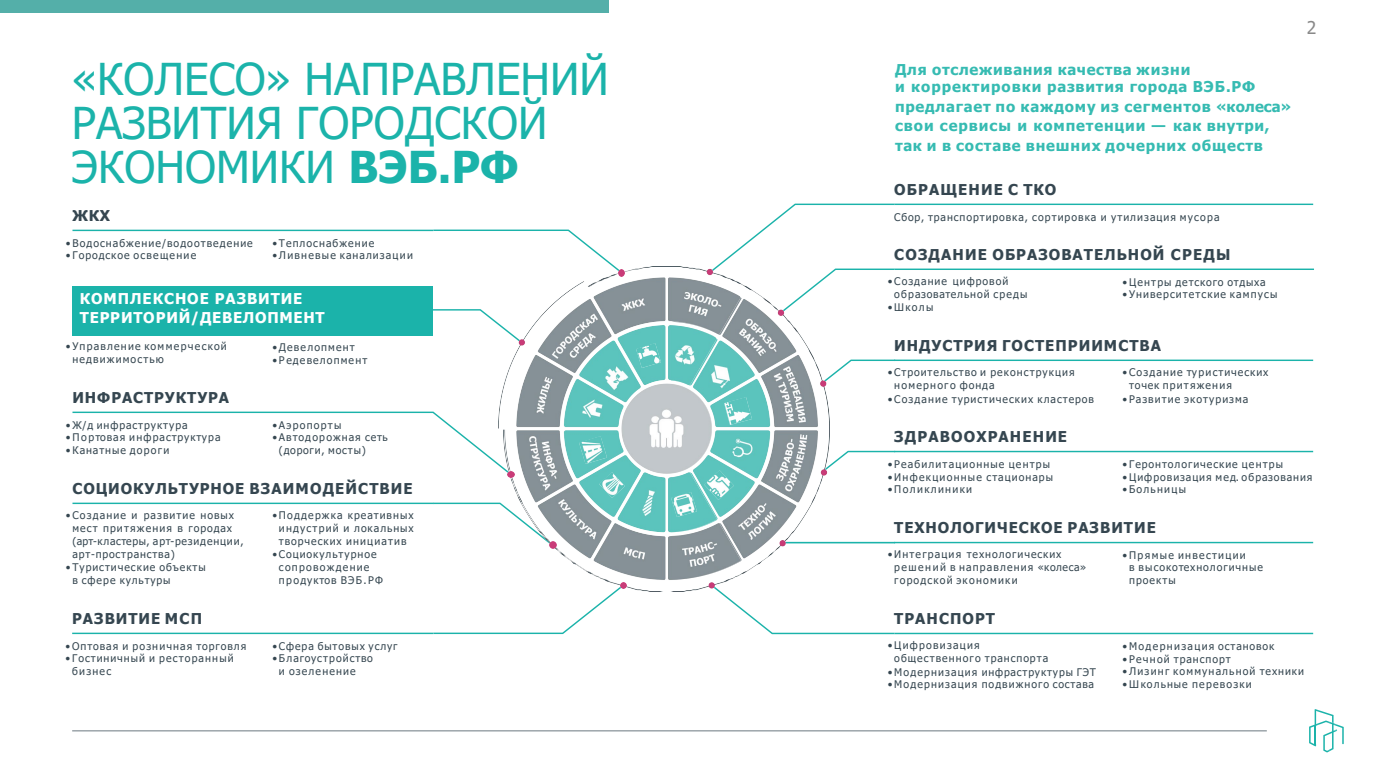
<style>
.page{position:relative;width:1386px;height:780px;background:#fff}
.page>*{position:absolute;margin:0;border:0;box-sizing:border-box;transform-origin:0 0}
.t1{font:43.75px/43.8px "Tahoma";color:#1bb3aa}
.t2{font:17.5px "Tahoma";color:#898989}
.t3{font:700 14.88px "Tahoma";letter-spacing:.07em;color:#354650}
.t4{font:700 14.88px/19.4px "Tahoma";letter-spacing:.055em;color:#36bbb2}
.t5{font:700 14.88px/19.4px "Tahoma";letter-spacing:.06em;color:#fff}
.t6{font:10.5px/13px "Tahoma";letter-spacing:.1em;color:#354650}
.t7{font:10.5px "Tahoma";letter-spacing:.125em;color:#354650}
.t8{font:10.5px "Tahoma";letter-spacing:.12em;color:#354650}
.t9{font:10.5px "Tahoma";letter-spacing:.08em;color:#354650}
.s1{font-weight:700}
</style>
<div class="page">
<svg style="left:1309px;top:709px;width:34px;height:43px"></svg>
<hr style="left:72px;top:729px;width:1194px;height:2px;background:#99a2a7">
<svg style="left:416px;top:309px;width:82px;height:27px"></svg>
<hr style="left:894px;top:541px;width:418px;height:2px;background:#1bb3aa">
<div style="left:72px;top:286px;width:361px;height:48px;background:#1bb3aa"></div>
<hr style="left:72px;top:333px;width:361px;height:2px;background:#1bb3aa">
<hr style="left:894px;top:203px;width:418px;height:2px;background:#1bb3aa">
<hr style="left:72px;top:502px;width:361px;height:2px;background:#1bb3aa">
<hr style="left:72px;top:411px;width:361px;height:2px;background:#1bb3aa">
<hr style="left:72px;top:229px;width:361px;height:2px;background:#1bb3aa">
<hr style="left:894px;top:450px;width:418px;height:2px;background:#1bb3aa">
<hr style="left:894px;top:632px;width:418px;height:2px;background:#1bb3aa">
<hr style="left:894px;top:268px;width:419px;height:2px;background:#1bb3aa">
<hr style="left:894px;top:359px;width:418px;height:2px;background:#1bb3aa">
<hr style="left:72px;top:632px;width:361px;height:1px;background:#1bb3aa">
<svg style="left:717px;top:203px;width:179px;height:176px"></svg>
<svg style="left:671px;top:450px;width:225px;height:184px"></svg>
<img style="left:504px;top:266px;width:325px;height:325px">
<img style="left:671px;top:492px;width:25px;height:24px">
<img style="left:724px;top:397px;width:27px;height:27px">
<img style="left:704px;top:470px;width:29px;height:29px">
<svg style="left:432px;top:229px;width:193px;height:47px"></svg>
<svg style="left:431px;top:410px;width:83px;height:67px"></svg>
<svg style="left:431px;top:501px;width:125px;height:47px"></svg>
<svg style="left:432px;top:582px;width:195px;height:52px"></svg>
<div style="left:0;top:0;width:608px;height:12px;background:#54afa9"></div>
<h2 class="t2" style="left:1306px;top:16px;width:11px">2</h2>
<h2 class="t1" style="left:72px;top:60px;width:538px">«КОЛЕСО» НАПРАВЛЕНИЙ<br>РАЗВИТИЯ ГОРОДСКОЙ<br>ЭКОНОМИКИ <span class="s1">ВЭБ.РФ</span></h2>
<p class="t4" style="left:895px;top:60px;width:297px">Для отслеживания качества жизни</p>
<p class="t4" style="left:895px;top:78px;width:398px">и корректировки развития города ВЭБ.РФ предлагает по каждому из сегментов «колеса» свои сервисы и компетенции — как внутри, так и в составе внешних дочерних обществ</p>
<p class="t3" style="left:894px;top:179px;width:163px">ОБРАЩЕНИЕ С ТКО</p>
<p class="t6" style="left:894px;top:211px;width:327px">Сбор, транспортировка, сортировка и утилизация мусора</p>
<p class="t3" style="left:72px;top:205px;width:39px">ЖКХ</p>
<p class="t6" style="left:66px;top:237px;width:188px">•Водоснабжение/водоотведение</p>
<p class="t6" style="left:66px;top:250px;width:132px">•Городское освещение</p>
<p class="t6" style="left:272px;top:237px;width:103px">•Теплоснабжение</p>
<p class="t6" style="left:272px;top:250px;width:142px">•Ливневые канализации</p>
<p class="t3" style="left:894px;top:244px;width:338px">СОЗДАНИЕ ОБРАЗОВАТЕЛЬНОЙ СРЕДЫ</p>
<p class="t6" style="left:894px;top:275px;width:134px;text-indent:-7px">•Создание цифровой образовательной среды</p>
<p class="t6" style="left:887px;top:301px;width:47px">•Школы</p>
<p class="t9" style="left:1122px;top:275px;width:144px">•Центры детского отдыха</p>
<p class="t6" style="left:1122px;top:288px;width:156px">•Университетские кампусы</p>
<p class="t3" style="left:894px;top:335px;width:268px">ИНДУСТРИЯ ГОСТЕПРИИМСТВА</p>
<p class="t6" style="left:894px;top:366px;width:182px;text-indent:-7px">•Строительство и реконструкция номерного фонда</p>
<p class="t6" style="left:887px;top:392px;width:208px">•Создание туристических кластеров</p>
<p class="t5" style="left:80px;top:289px;width:246px">КОМПЛЕКСНОЕ РАЗВИТИЕ<br>ТЕРРИТОРИЙ/ДЕВЕЛОПМЕНТ</p>
<p class="t6" style="left:72px;top:340px;width:156px;text-indent:-7px">•Управление коммерческой недвижимостью</p>
<p class="t3" style="left:72px;top:387px;width:158px">ИНФРАСТРУКТУРА</p>
<p class="t6" style="left:66px;top:419px;width:123px">•Ж/д инфраструктура</p>
<p class="t6" style="left:66px;top:431px;width:156px">•Портовая инфраструктура</p>
<p class="t6" style="left:66px;top:444px;width:105px">•Канатные дороги</p>
<p class="t6" style="left:272px;top:341px;width:84px">•Девелопмент</p>
<p class="t6" style="left:272px;top:354px;width:96px">•Редевелопмент</p>
<p class="t6" style="left:1128px;top:366px;width:141px;text-indent:-7px">•Создание туристических точек притяжения</p>
<p class="t6" style="left:1122px;top:392px;width:127px">•Развитие экотуризма</p>
<p class="t6" style="left:272px;top:419px;width:70px">•Аэропорты</p>
<p class="t6" style="left:279px;top:431px;width:110px;text-indent:-7px">•Автодорожная сеть (дороги, мосты)</p>
<p class="t3" style="left:894px;top:426px;width:174px">ЗДРАВООХРАНЕНИЕ</p>
<p class="t6" style="left:887px;top:458px;width:164px">•Реабилитационные центры</p>
<p class="t6" style="left:887px;top:470px;width:167px">•Инфекционные стационары</p>
<p class="t7" style="left:887px;top:482px;width:86px">•Поликлиники</p>
<p class="t6" style="left:1122px;top:458px;width:162px">•Геронтологические центры</p>
<p class="t6" style="left:1122px;top:470px;width:191px">•Цифровизация мед. образования</p>
<p class="t8" style="left:1122px;top:482px;width:65px">•Больницы</p>
<p class="t3" style="left:72px;top:478px;width:342px">СОЦИОКУЛЬТУРНОЕ ВЗАИМОДЕЙСТВИЕ</p>
<p class="t6" style="left:72px;top:509px;width:173px;text-indent:-7px">•Создание и развитие новых мест притяжения в городах (арт-кластеры, арт-резиденции, арт-пространства)</p>
<p class="t6" style="left:72px;top:560px;width:135px;text-indent:-7px">•Туристические объекты в сфере культуры</p>
<p class="t6" style="left:279px;top:509px;width:136px;text-align:justify;text-indent:-7px">•Поддержка креативных индустрий и локальных творческих инициатив</p>
<p class="t6" style="left:279px;top:547px;width:106px;text-indent:-7px">•Социокультурное сопровождение продуктов ВЭБ.РФ</p>
<p class="t8" style="left:1122px;top:548px;width:125px">•Прямые инвестиции</p>
<p class="t3" style="left:894px;top:517px;width:263px">ТЕХНОЛОГИЧЕСКОЕ РАЗВИТИЕ</p>
<p class="t6" style="left:894px;top:548px;width:193px;text-indent:-7px">•Интеграция технологических решений в направления «колеса» городской экономики</p>
<p class="t6" style="left:1128px;top:561px;width:135px">в высокотехнологичные проекты</p>
<p class="t3" style="left:72px;top:607px;width:131px">РАЗВИТИЕ МСП</p>
<p class="t6" style="left:66px;top:639px;width:182px">•Оптовая и розничная торговля</p>
<p class="t6" style="left:72px;top:651px;width:163px;text-indent:-7px">•Гостиничный и ресторанный бизнес</p>
<p class="t6" style="left:272px;top:639px;width:127px">•Сфера бытовых услуг</p>
<p class="t6" style="left:279px;top:651px;width:96px;text-indent:-7px">•Благоустройство и озеленение</p>
<p class="t3" style="left:894px;top:608px;width:102px">ТРАНСПОРТ</p>
<p class="t6" style="left:894px;top:639px;width:155px;text-indent:-7px">•Цифровизация общественного транспорта</p>
<p class="t6" style="left:887px;top:665px;width:210px">•Модернизация инфраструктуры ГЭТ</p>
<p class="t6" style="left:887px;top:678px;width:208px">•Модернизация подвижного состава</p>
<p class="t7" style="left:1122px;top:638px;width:153px">•Модернизация остановок</p>
<p class="t6" style="left:1122px;top:652px;width:110px">•Речной транспорт</p>
<p class="t6" style="left:1122px;top:665px;width:183px">•Лизинг коммунальной техники</p>
<p class="t6" style="left:1122px;top:677px;width:131px">•Школьные перевозки</p>
</div>
